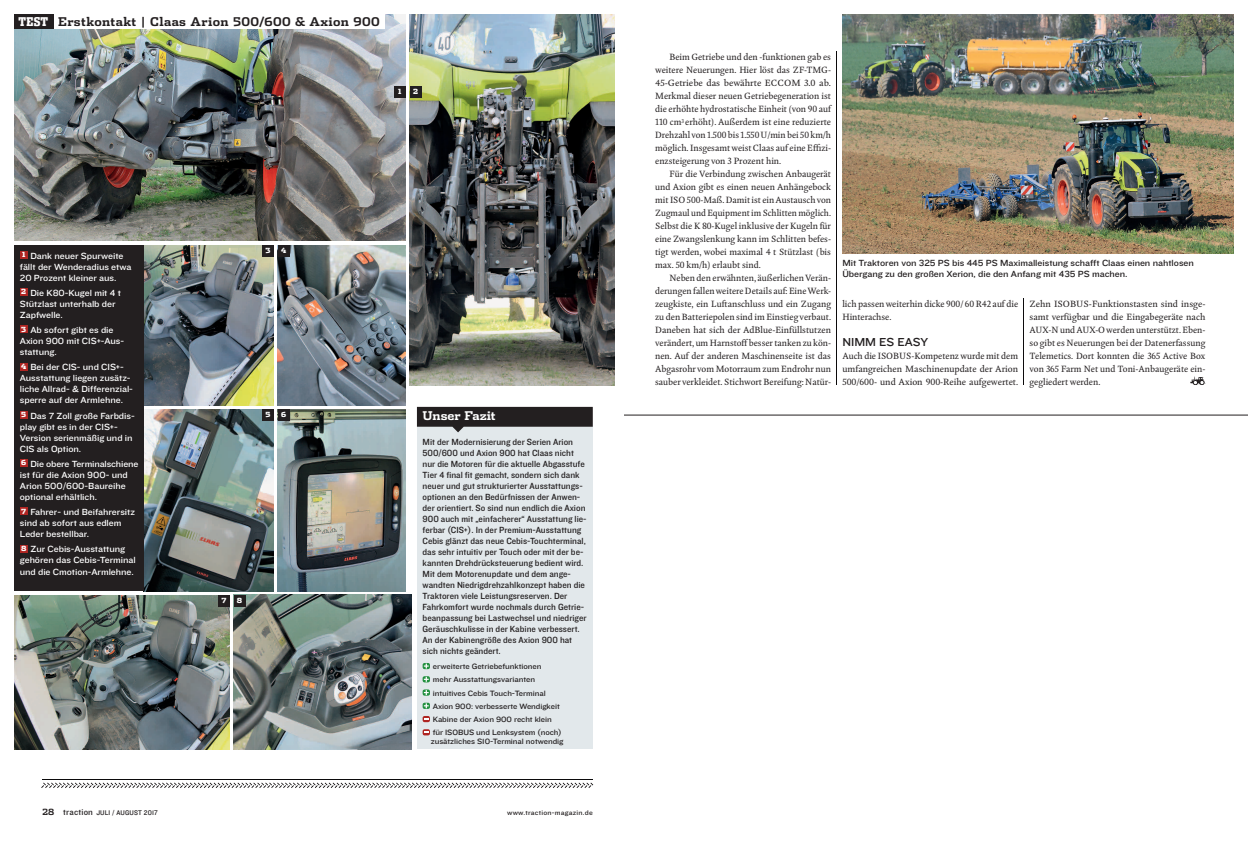
<style>
.page{position:relative;width:1248px;height:842px;background:#fff}
.page>*{position:absolute;margin:0;border:0;box-sizing:border-box;transform-origin:0 0}
.t1{font:700 12px "Dispatch";letter-spacing:.03em;color:#231f20}
._10_Zusatzinfo_Kopf{font:700 12px "Dispatch";color:#fff}
.Zwischenueberschrift{font:12px "Knockout 32 Junior Cruisewt";color:#231f20}
.Text{font:9.2px/13px "Kingfisher";letter-spacing:-.005em;color:#231f20;text-align:justify}
._10_Zusatzinfo_Text{font:9.2px/11px "Knockout 31 Junior Middlewt";color:#231f20}
._08_Bildunterschrift{font:9.2px/11px "Knockout 32 Junior Cruisewt";letter-spacing:-.005em;color:#fff}
.Text_ohne_Einzug{font:9.2px/13px "Kingfisher";letter-spacing:-.005em;color:#231f20;text-align:justify}
._08_Bildunterschrift-2{font:9.2px/11px "Knockout 32 Junior Cruisewt";letter-spacing:-.005em;color:#231f20}
._08_Bildunterschrift-3{font:8px/9px "Knockout 32 Junior Cruisewt";letter-spacing:-.005em;color:#231f20}
.t2{font:7px "Knockout 31 Junior Middlewt";letter-spacing:.02em;color:#231f20}
.t3{font:7px "Knockout 32 Junior Cruisewt";letter-spacing:.03em;color:#231f20}
.t4{font:900 7px "Dispatch";color:#fff}
.s1{font-family:"Dispatch Comp";font-weight:900;color:#fff}
.s2{font-family:"Dispatch";font-weight:700;font-size:8.5px}
.s3{font-size:9px}
</style>
<div class="page">
<img style="left:14px;top:14px;width:391px;height:227px">
<hr style="left:624px;top:415px;width:623px;height:1px;background:#231f20">
<div style="left:417px;top:427px;width:175px;height:322px;background:#e2e8eb"></div>
<svg style="left:417px;top:407px;width:175px;height:25px"></svg>
<img style="left:842px;top:14px;width:391px;height:239px">
<img style="left:410px;top:14px;width:204px;height:371px">
<img style="left:143px;top:245px;width:131px;height:160px">
<img style="left:278px;top:245px;width:127px;height:160px">
<img style="left:143px;top:410px;width:131px;height:98px">
<img style="left:14px;top:595px;width:26px;height:154px">
<svg style="left:40px;top:508px;width:554px;height:280px"></svg>
<img style="left:234px;top:595px;width:177px;height:154px">
<svg style="left:1190px;top:376px;width:15px;height:9px"></svg>
<img style="left:278px;top:410px;width:127px;height:181px">
<div style="left:14px;top:245px;width:129px;height:346px;background:#231f20"></div>
<div style="left:20px;top:251px;width:8px;height:8px;background:#af2522"></div>
<div style="left:20px;top:288px;width:8px;height:8px;background:#af2522"></div>
<div style="left:20px;top:325px;width:8px;height:8px;background:#af2522"></div>
<div style="left:20px;top:363px;width:8px;height:7px;background:#af2522"></div>
<div style="left:20px;top:411px;width:8px;height:8px;background:#af2522"></div>
<div style="left:20px;top:459px;width:8px;height:8px;background:#af2522"></div>
<div style="left:20px;top:507px;width:8px;height:8px;background:#af2522"></div>
<div style="left:20px;top:545px;width:8px;height:7px;background:#af2522"></div>
<div style="left:394px;top:86px;width:11px;height:11px;background:#231f20"></div>
<div style="left:410px;top:86px;width:11px;height:11px;background:#231f20"></div>
<div style="left:262px;top:245px;width:12px;height:12px;background:#231f20"></div>
<div style="left:278px;top:245px;width:11px;height:12px;background:#231f20"></div>
<div style="left:262px;top:410px;width:12px;height:11px;background:#231f20"></div>
<div style="left:278px;top:410px;width:11px;height:11px;background:#231f20"></div>
<div style="left:218px;top:595px;width:12px;height:12px;background:#231f20"></div>
<div style="left:234px;top:595px;width:11px;height:12px;background:#231f20"></div>
<hr style="left:836px;top:50px;width:2px;height:335px;background:#231f20;opacity:.75">
<hr style="left:1022px;top:297px;width:2px;height:88px;background:#231f20;opacity:.75">
<div style="left:14px;top:14px;width:40px;height:14px;background:#231f20"></div>
<div style="left:54px;top:14px;width:330px;height:14px;background:#fff"></div>
<h1 class="t1" style="left:18px;top:13px;width:363px"><span class="s1">TEST</span> Erstkontakt | Claas Arion 500/600 &amp; Axion 900</h1>
<p class="t4" style="left:398px;top:86px;width:5px">1</p>
<p class="t4" style="left:413px;top:86px;width:7px">2</p>
<p class="t4" style="left:22px;top:249px;width:5px">1</p>
<p class="_08_Bildunterschrift" style="left:20px;top:250px;width:113px;text-indent:11px">Dank neuer Spurweite fällt der Wenderadius etwa<br>20 Prozent kleiner aus.</p>
<p class="t4" style="left:21px;top:287px;width:7px">2</p>
<p class="_08_Bildunterschrift" style="left:20px;top:287px;width:103px;text-indent:11px">Die K80-Kugel mit 4 t<br>Stützlast unterhalb der<br>Zapfwelle.</p>
<p class="t4" style="left:21px;top:324px;width:7px">3</p>
<p class="_08_Bildunterschrift" style="left:20px;top:324px;width:106px;text-indent:11px">Ab sofort gibt es die<br>Axion 900 mit CIS+-Aus&shy;stattung.</p>
<p class="t4" style="left:21px;top:361px;width:7px">4</p>
<p class="_08_Bildunterschrift" style="left:20px;top:361px;width:114px;text-indent:11px">Bei der CIS- und CIS+-<br>Ausstattung liegen zusätz&shy;liche Allrad- &amp; Differenzial&shy;sperre auf der Armlehne.</p>
<p class="t4" style="left:21px;top:409px;width:7px">5</p>
<p class="_08_Bildunterschrift" style="left:20px;top:410px;width:116px;text-indent:11px">Das 7 Zoll große Farbdis&shy;play gibt es in der CIS+-<br>Version serienmäßig und in<br>CIS als Option.</p>
<p class="t4" style="left:21px;top:458px;width:7px">6</p>
<p class="_08_Bildunterschrift" style="left:20px;top:458px;width:120px;text-indent:11px">Die obere Terminalschiene ist für die Axion 900- und<br>Arion 500/600-Baureihe optional erhältlich.</p>
<p class="t4" style="left:21px;top:506px;width:6px">7</p>
<p class="_08_Bildunterschrift" style="left:20px;top:506px;width:117px;text-indent:11px">Fahrer- und Beifahrersitz sind ab sofort aus edlem<br>Leder bestellbar.</p>
<p class="t4" style="left:21px;top:543px;width:7px">8</p>
<p class="_08_Bildunterschrift" style="left:20px;top:543px;width:117px;text-align:center">Zur Cebis-Ausstattung gehören das Cebis-Terminal und die Cmotion-Armlehne.</p>
<p class="t4" style="left:265px;top:245px;width:7px">3</p>
<p class="t4" style="left:281px;top:245px;width:7px">4</p>
<p class="t4" style="left:265px;top:410px;width:7px">5</p>
<p class="t4" style="left:281px;top:410px;width:7px">6</p>
<p class="t4" style="left:221px;top:595px;width:6px">7</p>
<p class="t4" style="left:237px;top:595px;width:7px">8</p>
<p class="_10_Zusatzinfo_Kopf" style="left:422px;top:408px;width:75px">Unser Fazit</p>
<p class="_10_Zusatzinfo_Text" style="left:422px;top:436px;width:165px">Mit der Modernisierung der Serien Arion 500/600 und Axion 900 hat Claas nicht nur die Motoren für die aktuelle Abgasstufe Tier 4 final fit gemacht, sondern sich dank neuer und gut strukturierter Ausstattungs&shy;optionen an den Bedürfnissen der Anwen&shy;der orientiert. So sind nun endlich die Axion 900 auch mit „einfacherer“ Ausstattung lie&shy;ferbar (CIS+). In der Premium-Ausstattung Cebis glänzt das neue Cebis-Touchterminal, das sehr intuitiv per Touch oder mit der be&shy;kannten Drehdrücksteuerung bedient wird.<br>Mit dem Motorenupdate und dem ange&shy;wandten Niedrigdrehzahlkonzept haben die Traktoren viele Leistungsreserven. Der Fahrkomfort wurde nochmals durch Getrie&shy;beanpassung bei Lastwechsel und niedriger Geräuschkulisse in der Kabine verbessert.<br>An der Kabinengröße des Axion 900 hat sich nichts geändert.</p>
<p class="_08_Bildunterschrift-3" style="left:433px;top:661px;width:110px">erweiterte Getriebefunktionen</p>
<p class="_08_Bildunterschrift-3" style="left:433px;top:675px;width:104px">mehr Ausstattungsvarianten</p>
<p class="_08_Bildunterschrift-3" style="left:432px;top:688px;width:114px">intuitives Cebis Touch-Terminal</p>
<p class="_08_Bildunterschrift-3" style="left:432px;top:701px;width:129px">Axion 900: verbesserte Wendigkeit</p>
<p class="_08_Bildunterschrift-3" style="left:432px;top:714px;width:121px">Kabine der Axion 900 recht klein</p>
<p class="_08_Bildunterschrift-3" style="left:431px;top:728px;width:134px">für ISOBUS und Lenksystem (noch) zusätzliches S10-Terminal notwendig</p>
<p class="t2" style="left:43px;top:808px;width:117px"><span class="s2">28</span> <span class="s3">traction</span> Juli / August 2017</p>
<p class="t3" style="left:507px;top:808px;width:87px">www.traction-magazin.de</p>
<p class="Text" style="left:655px;top:50px;width:177px;text-indent:14px">Beim Getriebe und den -funktionen gab es weitere Neuerungen. Hier löst das ZF-TMG-45-Getriebe das bewährte ECCOM 3.0 ab.<br>Merkmal dieser neuen Getriebegeneration ist die erhöhte hydrostatische Einheit (von 90 auf 110 cm<sup>3</sup> erhöht). Außerdem ist eine reduzierte Drehzahl von 1.500 bis 1.550 U/min bei 50 km/h möglich. Insgesamt weist Claas auf eine Effizi&shy;enzsteigerung von 3 Prozent hin.</p>
<p class="Text" style="left:655px;top:167px;width:177px;text-indent:14px">Für die Verbindung zwischen Anbaugerät und Axion gibt es einen neuen Anhängebock mit ISO 500-Maß. Damit ist ein Austausch von Zugmaul und Equipment im Schlitten möglich.<br>Selbst die K 80-Kugel inklusive der Kugeln für eine Zwangslenkung kann im Schlitten befes&shy;tigt werden, wobei maximal 4 t Stützlast (bis max. 50 km/h) erlaubt sind.</p>
<p class="Text" style="left:655px;top:271px;width:177px;text-indent:14px">Neben den erwähnten, äußerlichen Verän&shy;derungen fallen weitere Details auf: Eine Werk&shy;zeugkiste, ein Luftanschluss und ein Zugang zu den Batteriepolen sind im Einstieg verbaut.<br>Daneben hat sich der AdBlue-Einfüllstutzen verändert, um Harnstoff besser tanken zu kön&shy;nen. Auf der anderen Maschinenseite ist das Abgasrohr vom Motorraum zum Endrohr nun sauber verkleidet. Stichwort Bereifung: Natür-</p>
<p class="_08_Bildunterschrift-2" style="left:842px;top:257px;width:353px">Mit Traktoren von 325 PS bis 445 PS Maximalleistung schafft Claas einen nahtlosen<br>Übergang zu den großen Xerion, die den Anfang mit 435 PS machen.</p>
<p class="Text" style="left:842px;top:297px;width:177px">lich passen weiterhin dicke 900/ 60 R42 auf die<br>Hinterachse.</p>
<p class="Zwischenueberschrift" style="left:842px;top:334px;width:87px">NIMM ES EASY</p>
<p class="Text_ohne_Einzug" style="left:842px;top:349px;width:177px">Auch die ISOBUS-Kompetenz wurde mit dem umfangreichen Maschinenupdate der Arion 500/600- und Axion 900-Reihe aufgewertet.</p>
<p class="Text_ohne_Einzug" style="left:1029px;top:297px;width:177px">Zehn ISOBUS-Funktionstasten sind insge&shy;samt verfügbar und die Eingabegeräte nach AUX-N und AUX-O werden unterstützt. Eben&shy;so gibt es Neuerungen bei der Datenerfassung Telemetics. Dort konnten die 365 Active Box von 365 Farm Net und Toni-Anbaugeräte ein&shy;gegliedert werden.</p>
</div>
